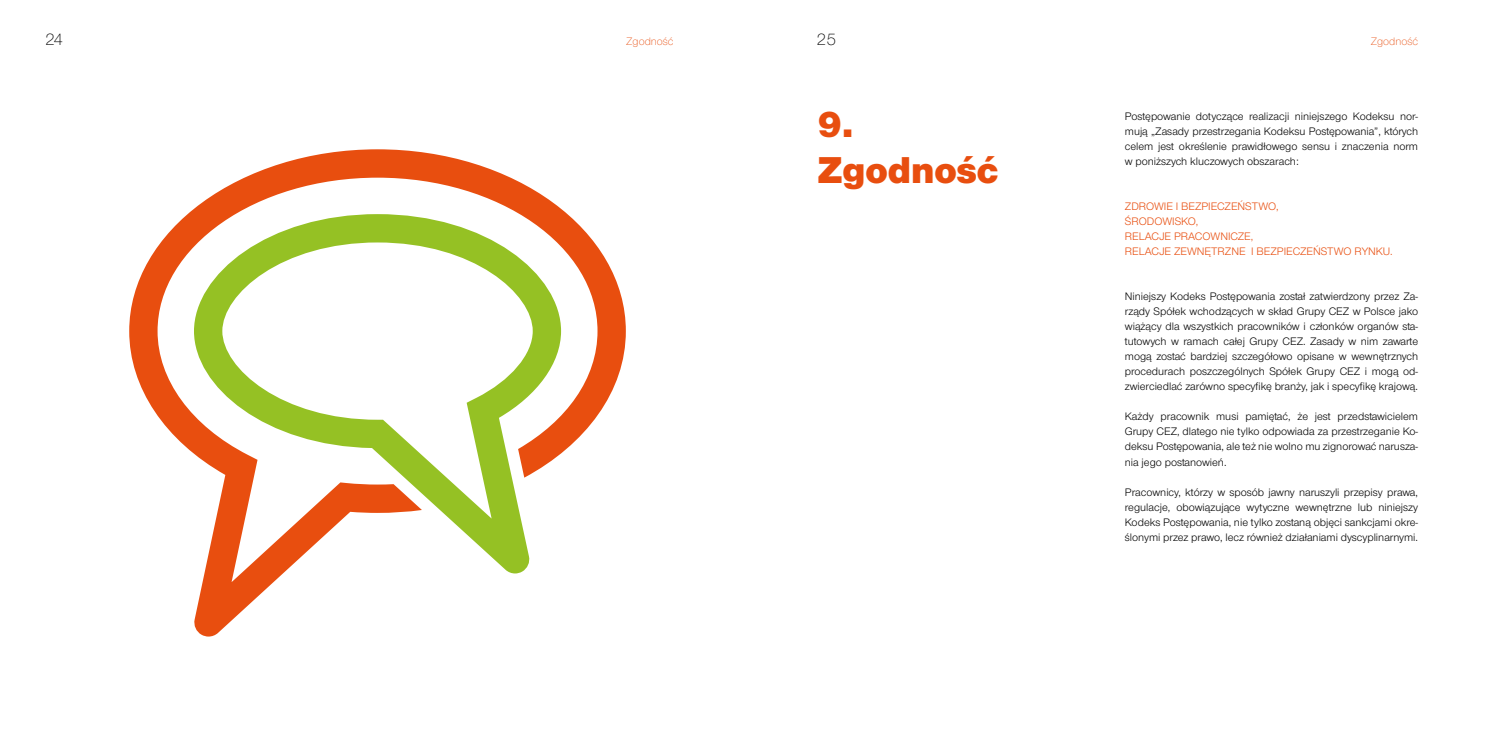
<style>
.page{position:relative;width:1489px;height:745px;background:#fff}
.page>*{position:absolute;margin:0;border:0;box-sizing:border-box;transform-origin:0 0}
.t1{font:900 38.75px/46.5px "Nimbus CEZCE";color:#e84e0f}
.t2{font:300 17.5px "Nimbus CEZCE";color:#000}
.t3{font:11.25px/15px "Nimbus CEZCE";color:#000;text-align:justify}
.t4{font:11.25px/15px "Nimbus CEZCE";color:#e84e0f}
.t5{font:300 11.25px "Nimbus CEZCE";color:#e84e0f}
</style>
<div class="page">
<svg style="left:129px;top:149px;width:497px;height:487px"></svg>
<svg style="left:194px;top:214px;width:367px;height:359px"></svg>
<h2 class="t2" style="left:45px;top:29px;width:20px">24</h2>
<p class="t5" style="left:626px;top:35px;width:49px">Zgodność</p>
<h2 class="t2" style="left:816px;top:29px;width:21px">25</h2>
<p class="t5" style="left:1370px;top:35px;width:49px">Zgodność</p>
<h2 class="t2" style="left:49px;top:34px;width:20px">24</h2>
<p class="t5" style="left:630px;top:39px;width:49px">Zgodność</p>
<h1 class="t1" style="left:817px;top:100px;width:182px">9.<br>Zgodność</h1>
<p class="t3" style="left:1124px;top:109px;width:295px">Postępowanie dotyczące realizacji niniejszego Kodeksu nor&shy;mują „Zasady przestrzegania Kodeksu Postępowania”, których celem jest określenie prawidłowego sensu i znaczenia norm w poniższych kluczowych obszarach:</p>
<p class="t4" style="left:1124px;top:199px;width:269px">ZDROWIE I BEZPIECZEŃSTWO,<br>ŚRODOWISKO,<br>RELACJE PRACOWNICZE,<br>RELACJE ZEWNĘTRZNE I BEZPIECZEŃSTWO RYNKU.</p>
<p class="t3" style="left:1124px;top:289px;width:295px">Niniejszy Kodeks Postępowania został zatwierdzony przez Za&shy;rządy Spółek wchodzących w skład Grupy CEZ w Polsce jako wiążący dla wszystkich pracowników i członków organów sta&shy;tutowych w ramach całej Grupy CEZ. Zasady w nim zawarte mogą zostać bardziej szczegółowo opisane w wewnętrznych procedurach poszczególnych Spółek Grupy CEZ i mogą od&shy;zwierciedlać zarówno specyfikę branży, jak i specyfikę krajową.</p>
<p class="t3" style="left:1124px;top:409px;width:295px">Każdy pracownik musi pamiętać, że jest przedstawicielem Grupy CEZ, dlatego nie tylko odpowiada za przestrzeganie Ko&shy;deksu Postępowania, ale też nie wolno mu zignorować narusza&shy;nia jego postanowień.</p>
<p class="t3" style="left:1124px;top:484px;width:295px">Pracownicy, którzy w sposób jawny naruszyli przepisy prawa, regulacje, obowiązujące wytyczne wewnętrzne lub niniejszy Kodeks Postępowania, nie tylko zostaną objęci sankcjami okre&shy;ślonymi przez prawo, lecz również działaniami dyscyplinarnymi.</p>
</div>
